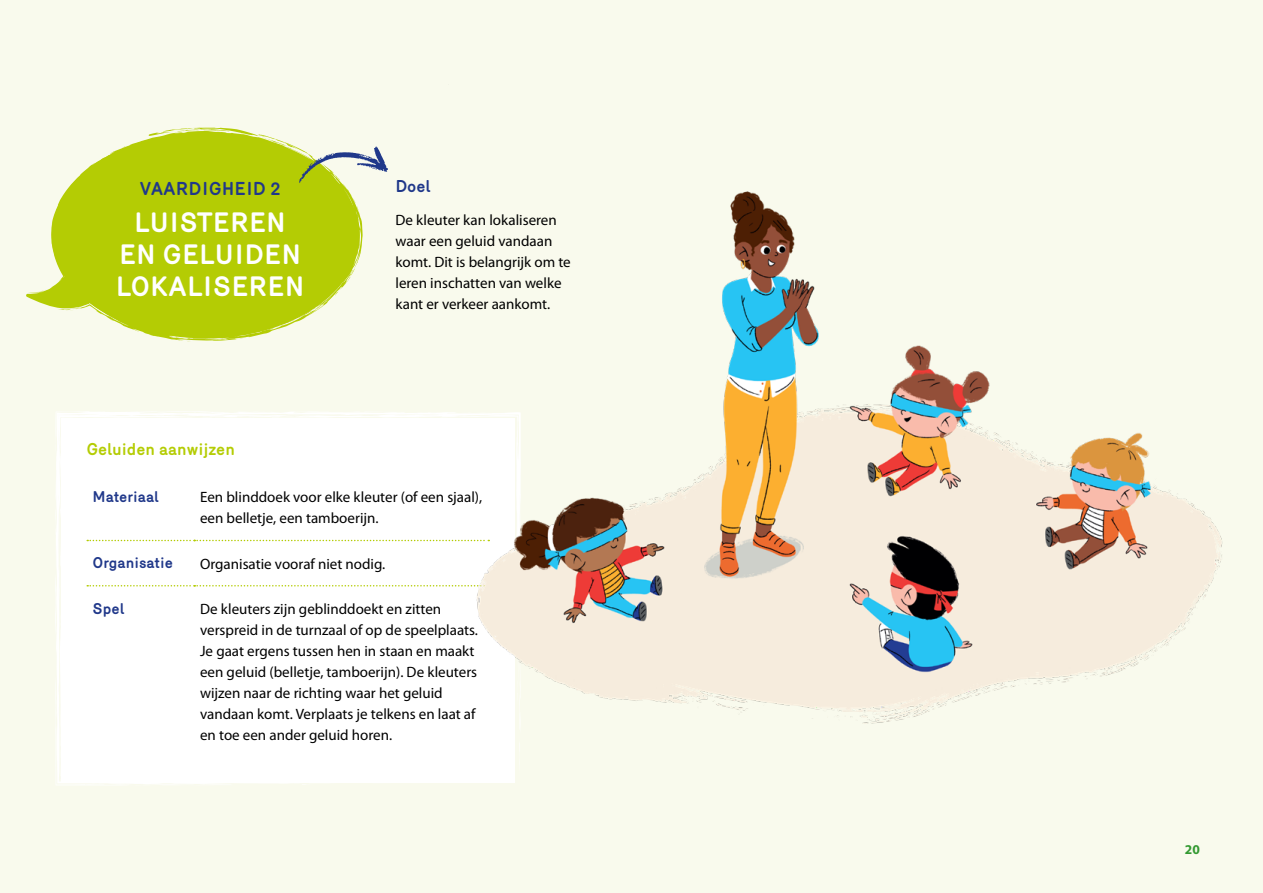
<style>
.page{position:relative;width:1263px;height:893px;background:#f9faed}
.page>*{position:absolute;margin:0;border:0;box-sizing:border-box;transform-origin:0 0}
.t1{font:700 27px/32.4px "Mercury";color:#fff;text-align:center}
.t2{font:700 18px "Mercury";color:#20388a}
.t3{font:700 16.5px "Mercury";color:#b4cc04}
.t4{font:700 16.5px "Mercury";color:#20388a}
.t5{font:15px/21px "Myriad Pro";color:#000}
.t6{font:700 15px "Mercury";color:#20388a}
.t7{font:700 13.5px "Myriad Pro";color:#339931}
</style>
<div class="page">
<svg style="left:51px;top:180px;width:312px;height:161px;background:#bdd225"></svg>
<svg style="left:174px;top:337px;width:17px;height:5px"></svg>
<svg style="left:205px;top:334px;width:20px;height:6px"></svg>
<svg style="left:236px;top:337px;width:10px;height:2px"></svg>
<svg style="left:291px;top:305px;width:27px;height:16px"></svg>
<svg style="left:269px;top:324px;width:11px;height:6px"></svg>
<svg style="left:355px;top:235px;width:6px;height:8px"></svg>
<svg style="left:327px;top:252px;width:31px;height:44px"></svg>
<svg style="left:344px;top:195px;width:12px;height:10px"></svg>
<svg style="left:55px;top:193px;width:15px;height:44px"></svg>
<svg style="left:28px;top:287px;width:55px;height:24px"></svg>
<svg style="left:75px;top:128px;width:313px;height:59px"></svg>
<svg style="left:361px;top:413px;width:19px;height:4px"></svg>
<svg style="left:228px;top:412px;width:33px;height:5px"></svg>
<svg style="left:141px;top:412px;width:14px;height:5px"></svg>
<svg style="left:191px;top:411px;width:30px;height:5px"></svg>
<svg style="left:171px;top:413px;width:14px;height:2px"></svg>
<svg style="left:72px;top:412px;width:16px;height:5px"></svg>
<div style="left:61px;top:418px;width:453px;height:364px;background:#fff"></div>
<svg style="left:55px;top:520px;width:447px;height:265px"></svg>
<img style="left:448px;top:191px;width:775px;height:547px">
<p class="t2" style="left:140px;top:178px;width:143px">VAARDIGHEID 2</p>
<h1 class="t1" style="left:116px;top:206px;width:190px">LUISTEREN<br>EN GELUIDEN<br>LOKALISEREN</h1>
<p class="t4" style="left:395px;top:176px;width:37px">Doel</p>
<p class="t5" style="left:395px;top:210px;width:177px">De kleuter kan lokaliseren waar een geluid vandaan komt. Dit is belangrijk om te leren inschatten van welke kant er verkeer aankomt.</p>
<p class="t3" style="left:86px;top:440px;width:150px">Geluiden aanwijzen</p>
<p class="t6" style="left:92px;top:488px;width:68px">Materiaal</p>
<p class="t5" style="left:200px;top:487px;width:284px">Een blinddoek voor elke kleuter (of een sjaal), een belletje, een tamboerijn.</p>
<p class="t6" style="left:92px;top:554px;width:82px">Organisatie</p>
<p class="t5" style="left:200px;top:553px;width:187px">Organisatie vooraf niet nodig.</p>
<p class="t6" style="left:92px;top:600px;width:33px">Spel</p>
<p class="t5" style="left:200px;top:599px;width:279px">De kleuters zijn geblinddoekt en zitten verspreid in de turnzaal of op de speelplaats.<br>Je gaat ergens tussen hen in staan en maakt een geluid (belletje, tamboerijn). De kleuters wijzen naar de richting waar het geluid vandaan komt. Verplaats je telkens en laat af en toe een ander geluid horen.</p>
<p class="t7" style="left:1185px;top:841px;width:16px">20</p>
</div>
